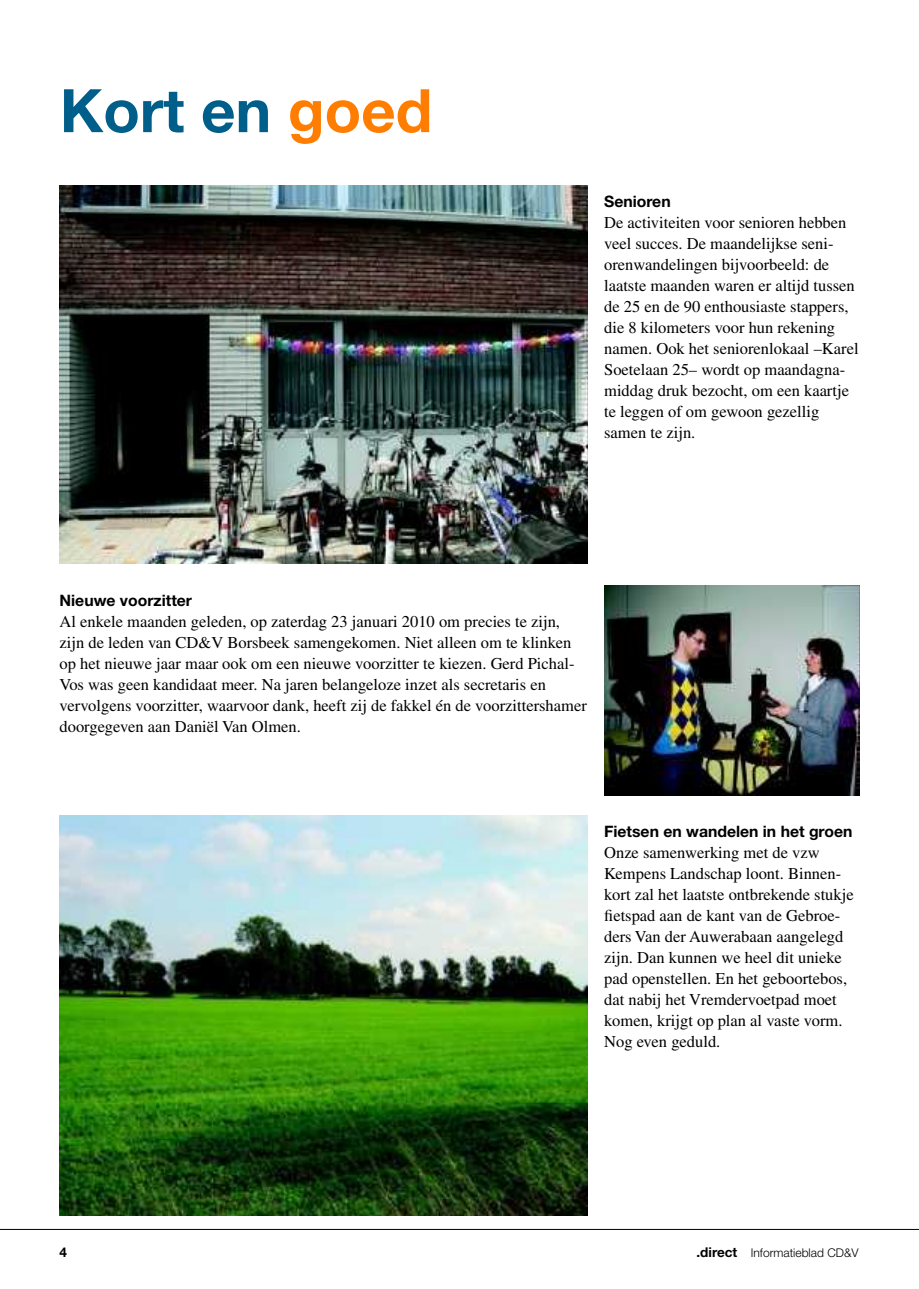
<style>
.page{position:relative;width:919px;height:1289px;background:#fff}
.page>*{position:absolute;margin:0;border:0;box-sizing:border-box;transform-origin:0 0}
.t1{font:700 60px "Helvetica Neue LT Std";color:#005e8a}
.t2{font:16.5px/21px "Times LT Std";color:#000}
.t3{font:700 15.75px "Helvetica Neue LT Std";color:#000}
.t4{font:700 13.5px "Helvetica Neue LT Std";color:#000}
.t5{font:300 12px "Helvetica Neue LT Std";color:#000}
.s1{color:#ff7d00}
.s2{font-weight:700;font-size:13.5px}
</style>
<div class="page">
<img style="left:60px;top:186px;width:527px;height:378px">
<img style="left:60px;top:816px;width:527px;height:399px">
<img style="left:604px;top:585px;width:255px;height:210px">
<hr style="left:0;top:1228px;width:918px;height:1px;background:#000">
<p class="t1" style="left:60px;top:74px;width:374px">Kort en <span class="s1">goed</span></p>
<p class="t3" style="left:604px;top:191px;width:68px">Senioren</p>
<p class="t2" style="left:604px;top:211px;width:256px">De activiteiten voor senioren hebben veel succes. De maandelijkse seni&shy;orenwandelingen bijvoorbeeld: de laatste maanden waren er altijd tussen de 25 en de 90 enthousiaste stappers, die 8 kilometers voor hun rekening namen. Ook het seniorenlokaal –Karel Soetelaan 25– wordt op maandagna&shy;middag druk bezocht, om een kaartje te leggen of om gewoon gezellig samen te zijn.</p>
<p class="t3" style="left:60px;top:590px;width:134px">Nieuwe voorzitter</p>
<p class="t2" style="left:60px;top:610px;width:528px">Al enkele maanden geleden, op zaterdag 23 januari 2010 om precies te zijn, zijn de leden van CD&amp;V Borsbeek samengekomen. Niet alleen om te klinken op het nieuwe jaar maar ook om een nieuwe voorzitter te kiezen. Gerd Pichal-Vos was geen kandidaat meer. Na jaren belangeloze inzet als secretaris en vervolgens voorzitter, waarvoor dank, heeft zij de fakkel én de voorzittershamer doorgegeven aan Daniël Van Olmen.</p>
<p class="t3" style="left:604px;top:821px;width:250px">Fietsen en wandelen in het groen</p>
<p class="t2" style="left:604px;top:841px;width:251px">Onze samenwerking met de vzw<br>Kempens Landschap loont. Binnen&shy;kort zal het laatste ontbrekende stukje fietspad aan de kant van de Gebroe&shy;ders Van der Auwerabaan aangelegd zijn. Dan kunnen we heel dit unieke pad openstellen. En het geboortebos, dat nabij het Vremdervoetpad moet komen, krijgt op plan al vaste vorm.<br>Nog even geduld.</p>
<p class="t4" style="left:60px;top:1243px;width:9px">4</p>
<p class="t5" style="left:696px;top:1245px;width:163px"><span class="s2">.direct</span> Informatieblad CD&amp;V</p>
</div>
